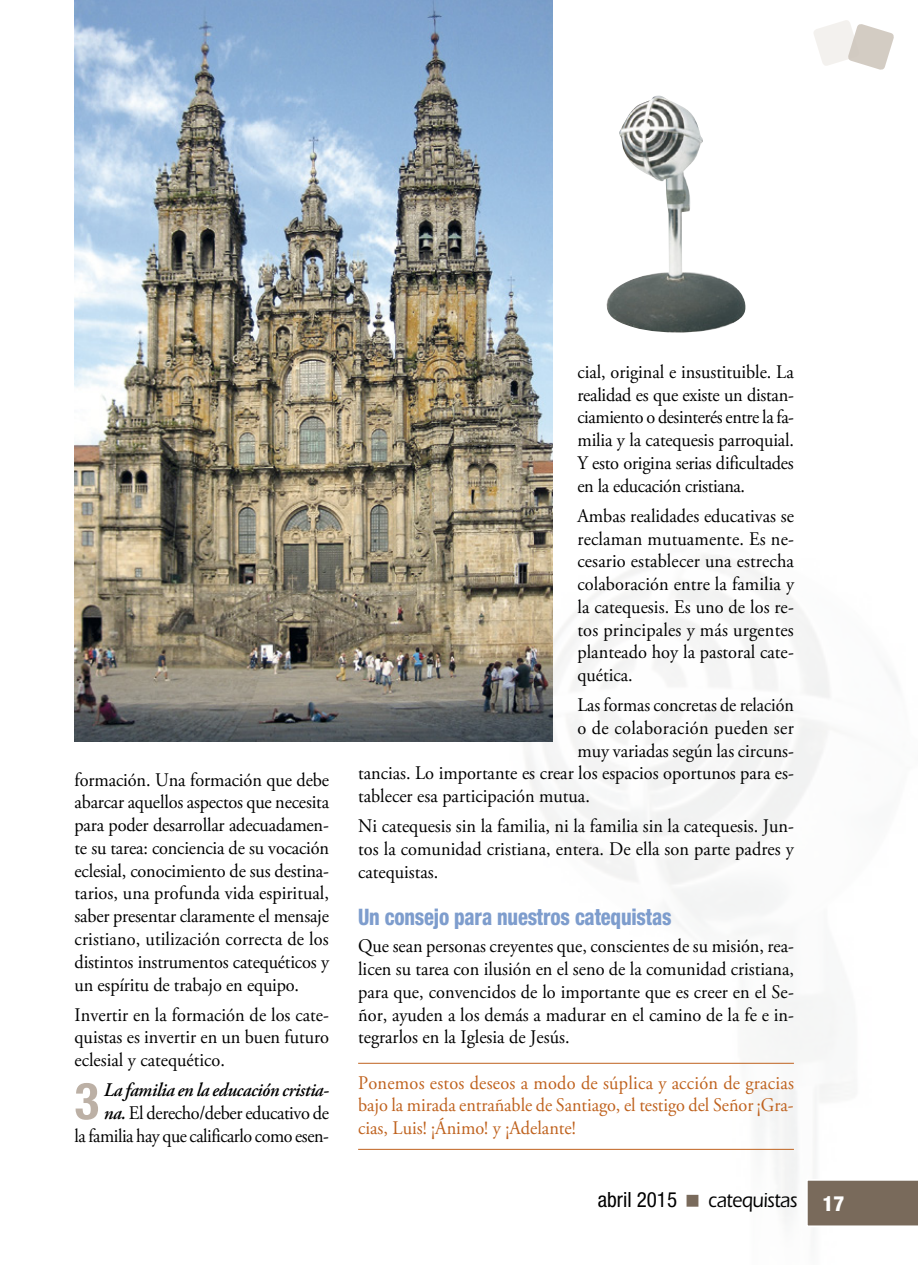
<style>
.page{position:relative;width:918px;height:1265px;background:#fff}
.page>*{position:absolute;margin:0;border:0;box-sizing:border-box;transform-origin:0 0}
.t1{font:700 condensed 51.1px "Helvetica Neue LT Std";color:#bcb0a5}
.t2{font:800 condensed 22.75px "Helvetica Neue LT Std";letter-spacing:-.01em;color:#7e9dcd;scale:.9 1}
.t3{font:500 21px "ITC Eras Std";letter-spacing:-.02em;color:#000;scale:.9 1}
.t4{font:condensed 21px "Helvetica Neue LT Std";color:#000}
.t5{font:19.25px/22.8px "Adobe Garamond Pro";color:#000;text-align:justify;scale:.95 1}
.t6{font:19.25px/22.8px "Adobe Garamond Pro";color:#bf621e;text-align:justify;scale:.95 1}
.t7{font:19.25px/22.8px "Adobe Garamond Pro";letter-spacing:-.025em;color:#000;text-align:right;scale:.95 1}
.t8{font:19.25px "Adobe Garamond Pro";color:#000;scale:.93 1}
.t9{font:19.25px "Adobe Garamond Pro";letter-spacing:.02em;color:#000;scale:.95 1}
.s1{font-weight:600;font-style:italic}
.s2{font-family:"Helvetica Neue LT Std";font-weight:800;font-stretch:condensed;color:#fff}
</style>
<div class="page">
<img style="left:405px;top:457px;width:433px;height:760px">
<img style="left:606px;top:96px;width:140px;height:237px">
<svg style="left:814px;top:20px;width:80px;height:50px"></svg>
<img style="left:75px;top:0;width:477px;height:742px">
<svg style="left:806px;top:1179px;width:112px;height:47px;background:#817365"></svg>
<hr style="left:358px;top:1063px;width:436px;height:1px;background:#bf621e">
<hr style="left:358px;top:1149px;width:436px;height:1px;background:#bf621e">
<svg style="left:687px;top:1195px;width:11px;height:12px"></svg>
<p class="t5" style="left:75px;top:769px;width:269px">formación. Una formación que debe abarcar aquellos aspectos que necesita para poder desarrollar adecuadamen&shy;te su tarea: conciencia de su vocación eclesial, conocimiento de sus destina&shy;tarios, una profunda vida espiritual, saber presentar claramente el mensaje cristiano, utilización correcta de los distintos instrumentos catequéticos y un espíritu de trabajo en equipo.</p>
<p class="t5" style="left:75px;top:1004px;width:269px">Invertir en la formación de los cate&shy;quistas es invertir en un buen futuro eclesial y catequético.</p>
<h1 class="t1" style="left:75px;top:1070px;width:26px">3</h1>
<p class="t7" style="left:75px;top:1080px;width:269px"><span class="s1">La familia en la educación cristia-<br>na.</span> El derecho/deber educativo de<br>la familia hay que calificarlo como esen-</p>
<p class="t5" style="left:577px;top:361px;width:229px">cial, original e insustituible. La realidad es que existe un distan&shy;ciamiento o desinterés entre la fa&shy;milia y la catequesis parroquial.<br>Y esto origina serias dificultades en la educación cristiana.</p>
<p class="t5" style="left:577px;top:505px;width:229px">Ambas realidades educativas se reclaman mutuamente. Es ne&shy;cesario establecer una estrecha colaboración entre la familia y la catequesis. Es uno de los re&shy;tos principales y más urgentes planteado hoy la pastoral cate&shy;quética.</p>
<p class="t8" style="left:577px;top:694px;width:234px">Las formas concretas de relación</p>
<p class="t9" style="left:577px;top:716px;width:229px">o de colaboración pueden ser</p>
<p class="t5" style="left:577px;top:740px;width:229px">muy variadas según las circuns-</p>
<p class="t5" style="left:358px;top:763px;width:460px">tancias. Lo importante es crear los espacios oportunos para es-</p>
<p class="t5" style="left:358px;top:785px;width:245px">tablecer esa participación mutua.</p>
<p class="t5" style="left:358px;top:816px;width:460px">Ni catequesis sin la familia, ni la familia sin la catequesis. Jun&shy;tos la comunidad cristiana, entera. De ella son parte padres y catequistas.</p>
<p class="t2" style="left:358px;top:903px;width:350px">Un consejo para nuestros catequistas</p>
<p class="t5" style="left:358px;top:936px;width:460px">Que sean personas creyentes que, conscientes de su misión, rea&shy;licen su tarea con ilusión en el seno de la comunidad cristiana, para que, convencidos de lo importante que es creer en el Se&shy;ñor, ayuden a los demás a madurar en el camino de la fe e in&shy;tegrarlos en la Iglesia de Jesús.</p>
<p class="t6" style="left:358px;top:1072px;width:460px">Ponemos estos deseos a modo de súplica y acción de gracias bajo la mirada entrañable de Santiago, el testigo del Señor ¡Gra&shy;cias, Luis! ¡Ánimo! y ¡Adelante!</p>
<p class="t4" style="left:598px;top:1188px;width:81px">abril 2015</p>
<p class="t3" style="left:708px;top:1189px;width:153px">catequistas <span class="s2">17</span></p>
</div>
